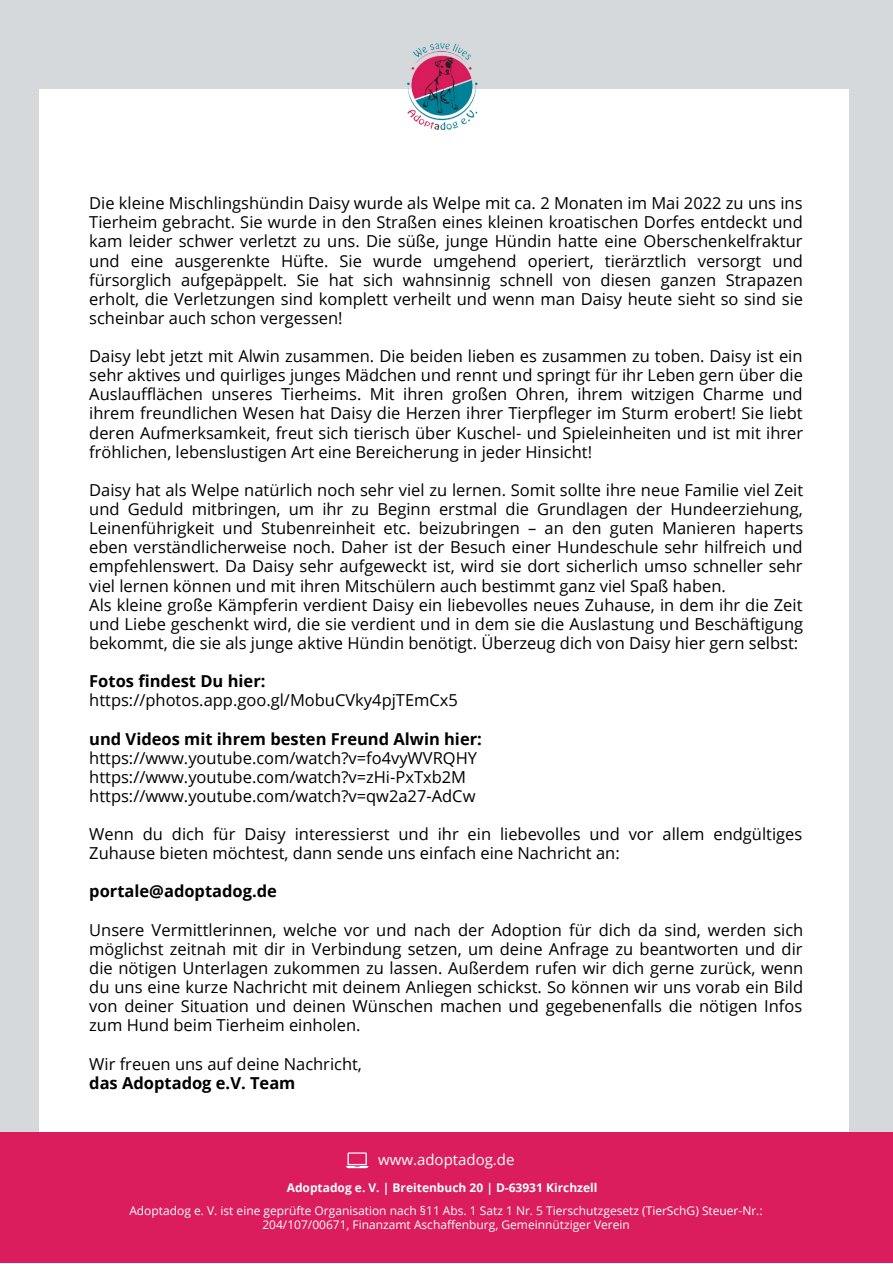
<style>
.page{position:relative;width:893px;height:1264px;background:#fff}
.page>*{position:absolute;margin:0;border:0;box-sizing:border-box;transform-origin:0 0}
.t1{font:16.5px/19px "Open Sans";color:#000;text-align:justify}
.t2{font:700 16.5px "Open Sans";color:#000}
.t3{font:15px "Open Sans";color:#fff}
.t4{font:12px/14px "Open Sans";color:#fff;text-align:center}
.t5{font:700 12px "Open Sans";color:#fff}
</style>
<div class="page">
<div style="left:0;top:0;width:892px;height:1262px;background:#d5d9dc"></div>
<div style="left:39px;top:89px;width:809px;height:1173px;background:#fff"></div>
<img style="left:406px;top:43px;width:72px;height:87px">
<div style="left:0;top:1131px;width:892px;height:131px;background:#db1d5d"></div>
<svg style="left:346px;top:1152px;width:22px;height:16px"></svg>
<p class="t1" style="left:89px;top:193px;width:715px">Die kleine Mischlingshündin Daisy wurde als Welpe mit ca. 2 Monaten im Mai 2022 zu uns ins Tierheim gebracht. Sie wurde in den Straßen eines kleinen kroatischen Dorfes entdeckt und kam leider schwer verletzt zu uns. Die süße, junge Hündin hatte eine Oberschenkelfraktur und eine ausgerenkte Hüfte. Sie wurde umgehend operiert, tierärztlich versorgt und fürsorglich aufgepäppelt. Sie hat sich wahnsinnig schnell von diesen ganzen Strapazen erholt, die Verletzungen sind komplett verheilt und wenn man Daisy heute sieht so sind sie scheinbar auch schon vergessen!</p>
<p class="t1" style="left:89px;top:346px;width:715px">Daisy lebt jetzt mit Alwin zusammen. Die beiden lieben es zusammen zu toben. Daisy ist ein sehr aktives und quirliges junges Mädchen und rennt und springt für ihr Leben gern über die Auslaufflächen unseres Tierheims. Mit ihren großen Ohren, ihrem witzigen Charme und ihrem freundlichen Wesen hat Daisy die Herzen ihrer Tierpfleger im Sturm erobert! Sie liebt deren Aufmerksamkeit, freut sich tierisch über Kuschel- und Spieleinheiten und ist mit ihrer fröhlichen, lebenslustigen Art eine Bereicherung in jeder Hinsicht!</p>
<p class="t1" style="left:89px;top:480px;width:715px;text-align:left">Daisy hat als Welpe natürlich noch sehr viel zu lernen. Somit sollte ihre neue Familie viel Zeit und Geduld mitbringen, um ihr zu Beginn erstmal die Grundlagen der Hundeerziehung, Leinenführigkeit und Stubenreinheit etc. beizubringen – an den guten Manieren haperts eben verständlicherweise noch. Daher ist der Besuch einer Hundeschule sehr hilfreich und empfehlenswert. Da Daisy sehr aufgeweckt ist, wird sie dort sicherlich umso schneller sehr viel lernen können und mit ihren Mitschülern auch bestimmt ganz viel Spaß haben.<br>Als kleine große Kämpferin verdient Daisy ein liebevolles neues Zuhause, in dem ihr die Zeit und Liebe geschenkt wird, die sie verdient und in dem sie die Auslastung und Beschäftigung bekommt, die sie als junge aktive Hündin benötigt. Überzeug dich von Daisy hier gern selbst:</p>
<p class="t2" style="left:89px;top:669px;width:178px">Fotos findest Du hier:</p>
<p class="t1" style="left:89px;top:690px;width:370px">https://photos.app.goo.gl/MobuCVky4pjTEmCx5</p>
<p class="t2" style="left:89px;top:727px;width:394px">und Videos mit ihrem besten Freund Alwin hier:</p>
<p class="t1" style="left:89px;top:747px;width:389px;text-align:left">https://www.youtube.com/watch?v=fo4vyWVRQHY https://www.youtube.com/watch?v=zHi-PxTxb2M https://www.youtube.com/watch?v=qw2a27-AdCw</p>
<p class="t1" style="left:89px;top:824px;width:714px">Wenn du dich für Daisy interessierst und ihr ein liebevolles und vor allem endgültiges<br>Zuhause bieten möchtest, dann sende uns einfach eine Nachricht an:</p>
<p class="t2" style="left:89px;top:879px;width:189px">portale@adoptadog.de</p>
<p class="t1" style="left:89px;top:919px;width:715px">Unsere Vermittlerinnen, welche vor und nach der Adoption für dich da sind, werden sich möglichst zeitnah mit dir in Verbindung setzen, um deine Anfrage zu beantworten und dir die nötigen Unterlagen zukommen zu lassen. Außerdem rufen wir dich gerne zurück, wenn du uns eine kurze Nachricht mit deinem Anliegen schickst. So können wir uns vorab ein Bild von deiner Situation und deinen Wünschen machen und gegebenenfalls die nötigen Infos zum Hund beim Tierheim einholen.</p>
<p class="t1" style="left:89px;top:1053px;width:274px">Wir freuen uns auf deine Nachricht,</p>
<p class="t2" style="left:89px;top:1070px;width:208px">das Adoptadog e.V. Team</p>
<p class="t3" style="left:378px;top:1149px;width:138px">www.adoptadog.de</p>
<p class="t5" style="left:287px;top:1179px;width:312px">Adoptadog e. V. | Breitenbuch 20 | D-63931 Kirchzell</p>
<p class="t4" style="left:129px;top:1202px;width:634px">Adoptadog e. V. ist eine geprüfte Organisation nach §11 Abs. 1 Satz 1 Nr. 5 Tierschutzgesetz (TierSchG) Steuer-Nr.:<br>204/107/00671, Finanzamt Aschaffenburg, Gemeinnütziger Verein</p>
</div>
